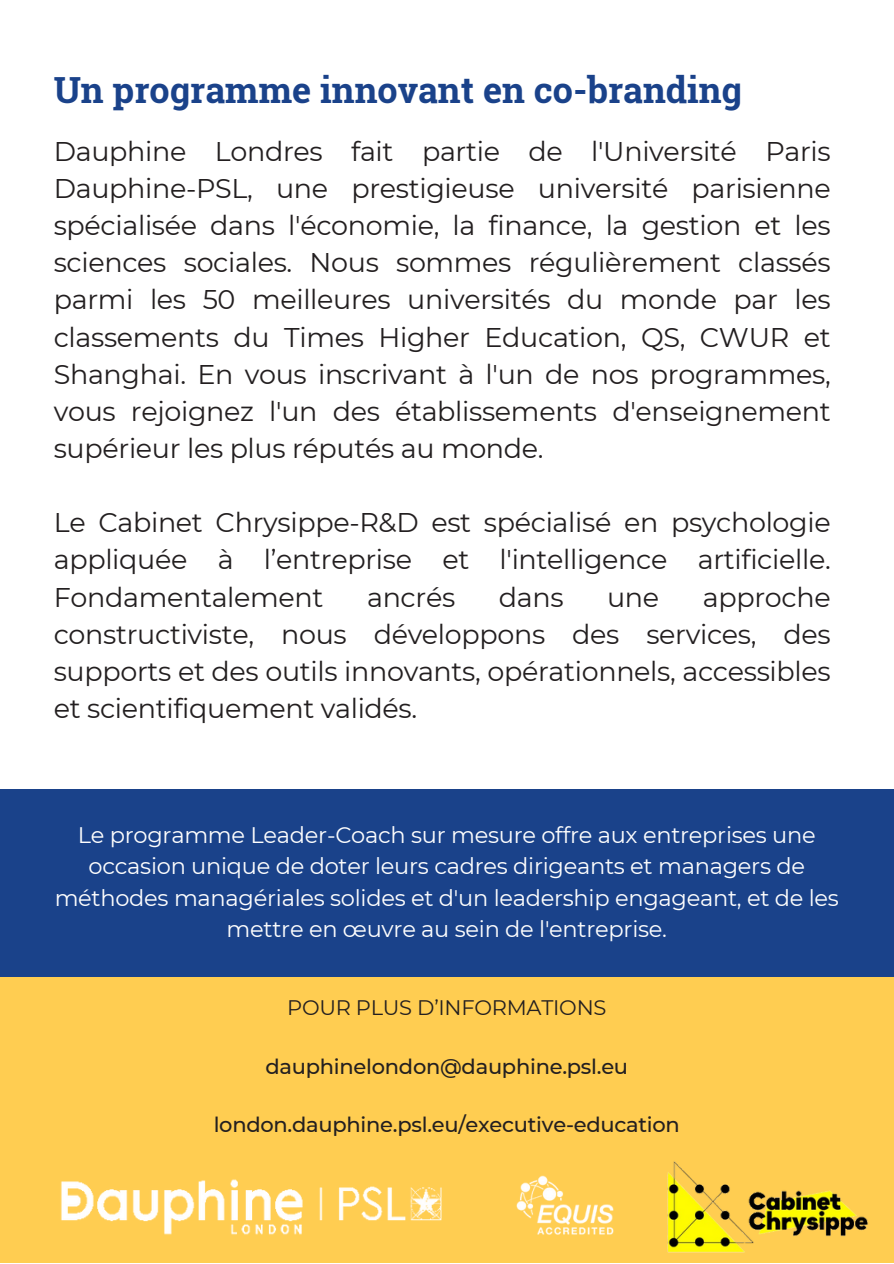
<style>
.page{position:relative;width:894px;height:1264px;background:#fff}
.page>*{position:absolute;margin:0;border:0;box-sizing:border-box;transform-origin:0 0}
.t1{font:700 36px "Roboto Slab";color:#1a428a}
.t2{font:27px/37.2px "Montserrat";letter-spacing:-.01em;color:#231f20;text-align:justify}
.t3{font:22.5px/31.5px "Montserrat";letter-spacing:-.01em;color:#fefefe;text-align:center}
.t4{font:500 21px "Montserrat";letter-spacing:-.01em;color:#231f20}
.t5{font:21px "Montserrat";letter-spacing:-.01em;color:#231f20}
</style>
<div class="page">
<div style="left:0;top:789px;width:893px;height:187px;background:#1a428a"></div>
<div style="left:0;top:976px;width:893px;height:286px;background:#ffcd51"></div>
<img style="left:60px;top:1179px;width:382px;height:56px">
<img style="left:667px;top:1161px;width:201px;height:92px">
<img style="left:516px;top:1175px;width:97px;height:60px">
<h3 class="t1" style="left:54px;top:65px;width:689px">Un programme innovant en co-branding</h3>
<h2 class="t2" style="left:54px;top:132px;width:778px">Dauphine Londres fait partie de l'Université Paris Dauphine-PSL, une prestigieuse université parisienne spécialisée dans l'économie, la finance, la gestion et les sciences sociales. Nous sommes régulièrement classés parmi les 50 meilleures universités du monde par les classements du Times Higher Education, QS, CWUR et Shanghai. En vous inscrivant à l'un de nos programmes, vous rejoignez l'un des établissements d'enseignement supérieur les plus réputés au monde.</h2>
<p class="t2" style="left:54px;top:504px;width:778px">Le Cabinet Chrysippe-R&amp;D est spécialisé en psychologie appliquée à l’entreprise et l'intelligence artificielle.<br>Fondamentalement</p>
<p class="t2" style="left:54px;top:578px;width:778px;text-indent:649px">approche constructiviste, nous développons des services, des supports et des outils innovants, opérationnels, accessibles et scientifiquement validés.</p>
<p class="t2" style="left:367px;top:578px;width:90px">ancrés</p>
<p class="t2" style="left:498px;top:578px;width:66px">dans</p>
<p class="t2" style="left:607px;top:578px;width:54px">une</p>
<p class="t3" style="left:55px;top:818px;width:785px">Le programme Leader-Coach sur mesure offre aux entreprises une occasion unique de doter leurs cadres dirigeants et managers de méthodes managériales solides et d'un leadership engageant, et de les mettre en œuvre au sein de l'entreprise.</p>
<h4 class="t5" style="left:287px;top:994px;width:320px">POUR PLUS D’INFORMATIONS</h4>
<h4 class="t4" style="left:265px;top:1053px;width:364px">dauphinelondon@dauphine.psl.eu</h4>
<p class="t4" style="left:214px;top:1111px;width:467px">london.dauphine.psl.eu/executive-education</p>
</div>
